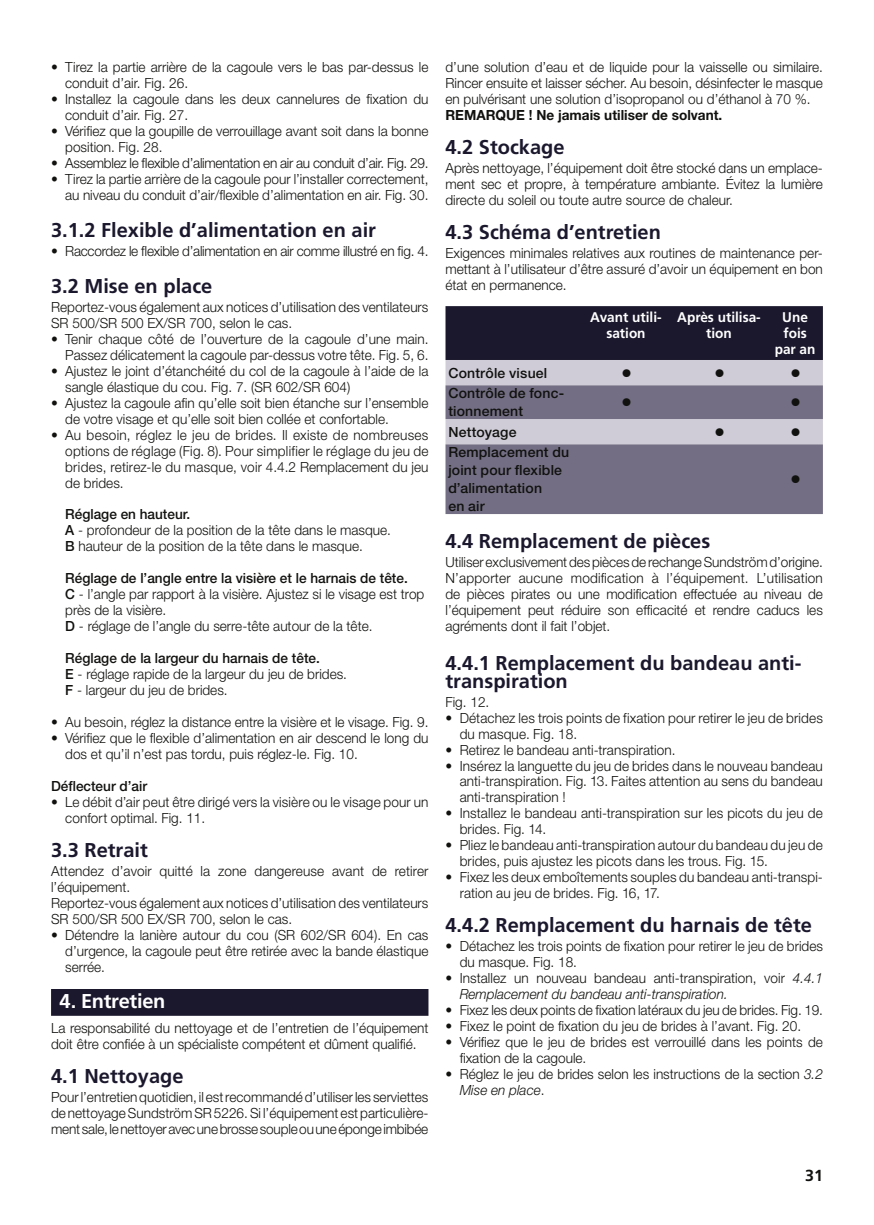
<style>
.page{position:relative;width:874px;height:1225px;background:#fff}
.page>*{position:absolute;margin:0;border:0;box-sizing:border-box;transform-origin:0 0}
.t1{font:300 22px "Helvetica Neue LT Pro";color:#11110f}
.t2{font:700 20px/18px "Frutiger LT Pro";color:#1b182d}
.t3{font:700 20px "Frutiger LT Pro";letter-spacing:-.015em;color:#fff}
.t4{font:700 16px "Frutiger LT Pro";color:#11110f}
.t5{font:300 14px/16px "Helvetica Neue LT Pro";color:#11110f}
.t6{font:300 14px "Helvetica Neue LT Pro";letter-spacing:-.02em;color:#11110f}
.t7{font:500 14px/18px "Helvetica Neue LT Pro";letter-spacing:.015em;color:#11110f}
.t8{font:700 14px/16px "Frutiger LT Pro";color:#fff;text-align:center}
.t9{font:700 14px "Helvetica Neue LT Pro";color:#11110f}
.s1{font-weight:500}
.s2{font-style:italic}
</style>
<div class="page">
<div style="left:51px;top:989px;width:377px;height:26px;background:#1b182d"></div>
<svg style="left:445px;top:306px;width:377px;height:79px;background:#545163"></svg>
<svg style="left:445px;top:385px;width:377px;height:129px;background:#858193"></svg>
<p class="t5" style="left:65px;top:59px;width:364px;text-indent:-14px">• Tirez la partie arrière de la cagoule vers le bas par-dessus le conduit d’air. Fig. 26.</p>
<p class="t5" style="left:65px;top:91px;width:364px;text-indent:-14px">• Installez la cagoule dans les deux cannelures de fixation du conduit d’air. Fig. 27.</p>
<p class="t5" style="left:65px;top:123px;width:364px;text-indent:-14px">• Vérifiez que la goupille de verrouillage avant soit dans la bonne position. Fig. 28.</p>
<p class="t6" style="left:51px;top:155px;width:379px">• Assemblez le flexible d’alimentation en air au conduit d’air. Fig. 29.</p>
<p class="t5" style="left:51px;top:171px;width:379px;text-align:right">• Tirez la partie arrière de la cagoule pour l’installer correctement, au niveau du conduit d’air/flexible d’alimentation en air. Fig. 30.</p>
<h2 class="t2" style="left:51px;top:221px;width:326px">3.1.2 Flexible d’alimentation en air</h2>
<p class="t6" style="left:51px;top:242px;width:379px">• Raccordez le flexible d’alimentation en air comme illustré en fig. 4.</p>
<h2 class="t2" style="left:51px;top:277px;width:163px">3.2 Mise en place</h2>
<p class="t5" style="left:51px;top:298px;width:378px">Reportez-vous également aux notices d’utilisation des ventilateurs<br>SR 500/SR 500 EX/SR 700, selon le cas.</p>
<p class="t5" style="left:51px;top:330px;width:379px;text-align:right">• Tenir chaque côté de l’ouverture de la cagoule d’une main.<br>Passez délicatement la cagoule par-dessus votre tête. Fig. 5, 6.</p>
<p class="t5" style="left:65px;top:362px;width:364px;text-indent:-14px">• Ajustez le joint d’étanchéité du col de la cagoule à l’aide de la sangle élastique du cou. Fig. 7. (SR 602/SR 604)</p>
<p class="t5" style="left:65px;top:394px;width:364px;text-indent:-14px">• Ajustez la cagoule afin qu’elle soit bien étanche sur l’ensemble de votre visage et qu’elle soit bien collée et confortable.</p>
<p class="t5" style="left:65px;top:426px;width:364px;text-align:justify;text-indent:-14px">• Au besoin, réglez le jeu de brides. Il existe de nombreuses options de réglage (Fig. 8). Pour simplifier le réglage du jeu de brides, retirez-le du masque, voir 4.4.2 Remplacement du jeu de brides.</p>
<p class="t5" style="left:65px;top:506px;width:327px"><span class="s1">Réglage en hauteur.<br>A</span> - profondeur de la position de la tête dans le masque.<br><span class="s1">B</span> hauteur de la position de la tête dans le masque.</p>
<p class="t5" style="left:65px;top:570px;width:360px"><span class="s1">Réglage de l’angle entre la visière et le harnais de tête.<br>C</span> - l’angle par rapport à la visière. Ajustez si le visage est trop près de la visière.<br><span class="s1">D</span> - réglage de l’angle du serre-tête autour de la tête.</p>
<p class="t5" style="left:65px;top:650px;width:283px"><span class="s1">Réglage de la largeur du harnais de tête.<br>E</span> - réglage rapide de la largeur du jeu de brides.<br><span class="s1">F</span> - largeur du jeu de brides.</p>
<p class="t5" style="left:51px;top:714px;width:379px">• Au besoin, réglez la distance entre la visière et le visage. Fig. 9.</p>
<p class="t5" style="left:65px;top:730px;width:364px;text-indent:-14px">• Vérifiez que le flexible d’alimentation en air descend le long du dos et qu’il n’est pas tordu, puis réglez-le. Fig. 10.</p>
<p class="t7" style="left:51px;top:777px;width:98px">Déflecteur d’air</p>
<p class="t5" style="left:65px;top:794px;width:364px;text-indent:-14px">• Le débit d’air peut être dirigé vers la visière ou le visage pour un confort optimal. Fig. 11.</p>
<h2 class="t2" style="left:51px;top:841px;width:98px">3.3 Retrait</h2>
<p class="t5" style="left:51px;top:863px;width:379px">Attendez d’avoir quitté la zone dangereuse avant de retirer l’équipement.<br>Reportez-vous également aux notices d’utilisation des ventilateurs SR 500/SR 500 EX/SR 700, selon le cas.</p>
<p class="t5" style="left:65px;top:927px;width:364px;text-align:justify;text-indent:-14px">• Détendre la lanière autour du cou (SR 602/SR 604). En cas d’urgence, la cagoule peut être retirée avec la bande élastique serrée.</p>
<h2 class="t3" style="left:60px;top:989px;width:107px">4. Entretien</h2>
<p class="t5" style="left:51px;top:1019px;width:379px">La responsabilité du nettoyage et de l’entretien de l’équipement doit être confiée à un spécialiste compétent et dûment qualifié.</p>
<h2 class="t2" style="left:51px;top:1067px;width:134px">4.1 Nettoyage</h2>
<p class="t5" style="left:51px;top:1088px;width:379px;text-align:justify">Pour l’entretien quotidien, il est recommandé d’utiliser les serviettes de nettoyage Sundström SR 5226. Si l’équipement est particulière&shy;ment sale, le nettoyer avec une brosse souple ou une éponge imbibée</p>
<p class="t5" style="left:445px;top:59px;width:379px;text-align:justify">d’une solution d’eau et de liquide pour la vaisselle ou similaire.<br>Rincer ensuite et laisser sécher. Au besoin, désinfecter le masque en pulvérisant une solution d’isopropanol ou d’éthanol à 70 %.</p>
<p class="t9" style="left:445px;top:107px;width:278px">REMARQUE ! Ne jamais utiliser de solvant.</p>
<h2 class="t2" style="left:445px;top:139px;width:120px">4.2 Stockage</h2>
<p class="t5" style="left:445px;top:160px;width:379px;text-align:justify">Après nettoyage, l’équipement doit être stocké dans un emplace&shy;ment sec et propre, à température ambiante. Évitez la lumière directe du soleil ou toute autre source de chaleur.</p>
<h2 class="t2" style="left:445px;top:223px;width:217px">4.3 Schéma d’entretien</h2>
<p class="t5" style="left:445px;top:245px;width:379px;text-align:justify">Exigences minimales relatives aux routines de maintenance per&shy;mettant à l’utilisateur d’être assuré d’avoir un équipement en bon état en permanence.</p>
<p class="t8" style="left:590px;top:309px;width:73px">Avant utili&shy;sation</p>
<p class="t8" style="left:677px;top:309px;width:85px">Après utilisa&shy;tion</p>
<p class="t8" style="left:774px;top:309px;width:42px">Une fois par an</p>
<p class="t7" style="left:448px;top:363px;width:100px">Contrôle visuel</p>
<h1 class="t1" style="left:620px;top:359px;width:12px">•</h1>
<h1 class="t1" style="left:713px;top:359px;width:12px">•</h1>
<h1 class="t1" style="left:789px;top:359px;width:12px">•</h1>
<p class="t7" style="left:448px;top:384px;width:117px">Contrôle de fonc&shy;tionnement</p>
<h1 class="t1" style="left:620px;top:389px;width:12px">•</h1>
<h1 class="t1" style="left:789px;top:389px;width:12px">•</h1>
<p class="t7" style="left:448px;top:422px;width:70px">Nettoyage</p>
<h1 class="t1" style="left:713px;top:418px;width:12px">•</h1>
<h1 class="t1" style="left:789px;top:418px;width:12px">•</h1>
<p class="t7" style="left:448px;top:443px;width:122px">Remplacement du joint pour flexible d’alimentation<br>en air</p>
<h1 class="t1" style="left:789px;top:466px;width:12px">•</h1>
<h2 class="t2" style="left:445px;top:532px;width:266px">4.4 Remplacement de pièces</h2>
<p class="t5" style="left:445px;top:553px;width:379px;text-align:justify">Utiliser exclusivement des pièces de rechange Sundström d’origine.<br>N’apporter aucune modification à l’équipement. L’utilisation de pièces pirates ou une modification effectuée au niveau de l’équipement peut réduire son efficacité et rendre caducs les agréments dont il fait l’objet.</p>
<h2 class="t2" style="left:445px;top:654px;width:357px">4.4.1 Remplacement du bandeau anti&shy;transpiration</h2>
<p class="t5" style="left:445px;top:693px;width:45px">Fig. 12.</p>
<p class="t5" style="left:459px;top:709px;width:364px;text-indent:-14px">• Détachez les trois points de fixation pour retirer le jeu de brides du masque. Fig. 18.</p>
<p class="t5" style="left:445px;top:741px;width:231px">• Retirez le bandeau anti-transpiration.</p>
<p class="t5" style="left:459px;top:757px;width:364px;text-align:justify;text-indent:-14px">• Insérez la languette du jeu de brides dans le nouveau bandeau anti-transpiration. Fig. 13. Faites attention au sens du bandeau anti-transpiration !</p>
<p class="t5" style="left:459px;top:805px;width:364px;text-indent:-14px">• Installez le bandeau anti-transpiration sur les picots du jeu de brides. Fig. 14.</p>
<p class="t5" style="left:459px;top:837px;width:364px;text-indent:-14px">• Pliez le bandeau anti-transpiration autour du bandeau du jeu de brides, puis ajustez les picots dans les trous. Fig. 15.</p>
<p class="t5" style="left:459px;top:869px;width:364px;text-indent:-14px">• Fixez les deux emboîtements souples du bandeau anti-transpi&shy;ration au jeu de brides. Fig. 16, 17.</p>
<h2 class="t2" style="left:445px;top:916px;width:368px">4.4.2 Remplacement du harnais de tête</h2>
<p class="t5" style="left:459px;top:937px;width:364px;text-indent:-14px">• Détachez les trois points de fixation pour retirer le jeu de brides du masque. Fig. 18.</p>
<p class="t5" style="left:459px;top:969px;width:365px;text-indent:-14px">• Installez un nouveau bandeau anti-transpiration, voir <span class="s2">4.4.1<br>Remplacement du bandeau anti-transpiration.</span></p>
<p class="t5" style="left:445px;top:1001px;width:379px">• Fixez les deux points de fixation latéraux du jeu de brides. Fig. 19.</p>
<p class="t5" style="left:445px;top:1017px;width:357px">• Fixez le point de fixation du jeu de brides à l’avant. Fig. 20.</p>
<p class="t5" style="left:459px;top:1033px;width:364px;text-indent:-14px">• Vérifiez que le jeu de brides est verrouillé dans les points de fixation de la cagoule.</p>
<p class="t5" style="left:459px;top:1065px;width:364px;text-indent:-14px">• Réglez le jeu de brides selon les instructions de la section <span class="s2">3.2<br>Mise en place</span>.</p>
<p class="t4" style="left:804px;top:1166px;width:19px">31</p>
</div>
